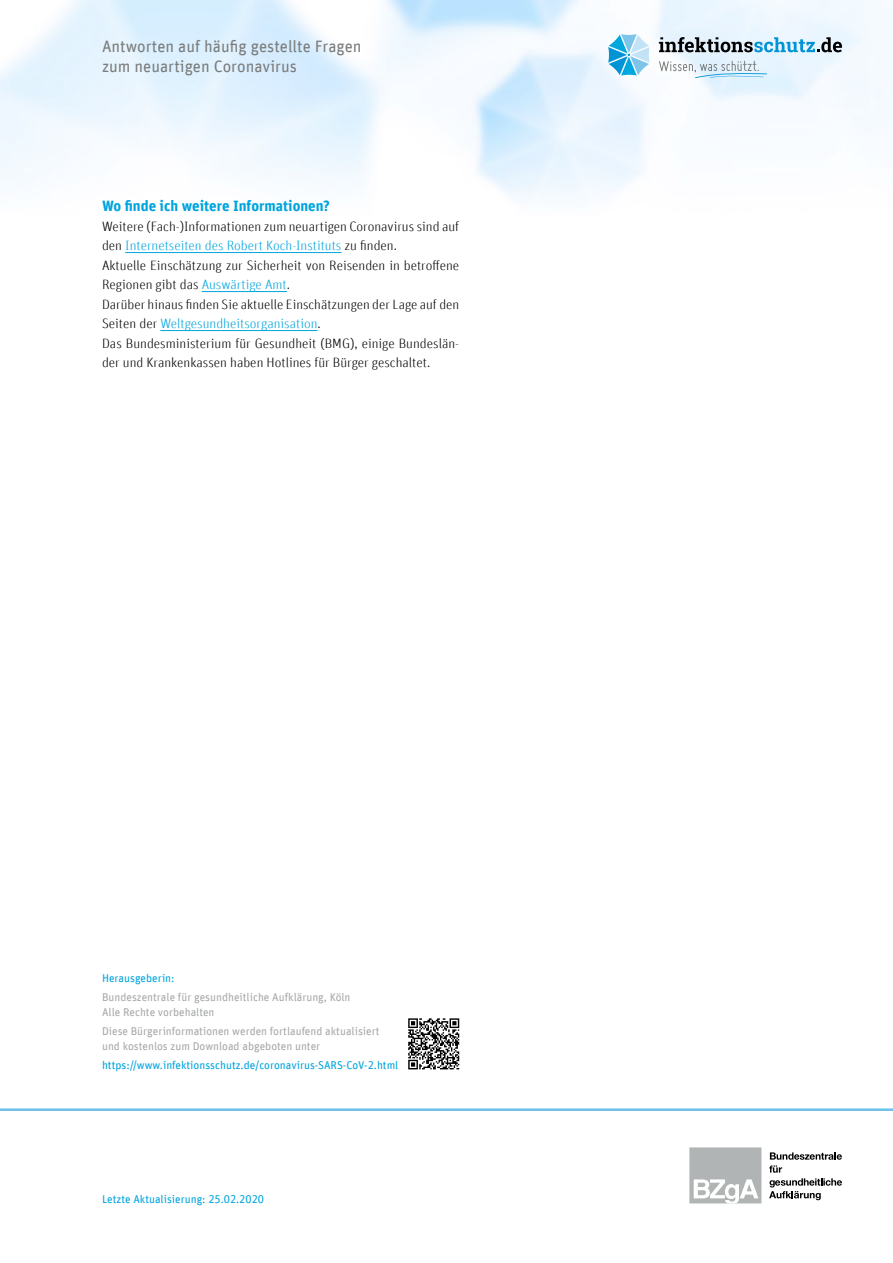
<style>
.page{position:relative;width:893px;height:1263px;background:#fff}
.page>*{position:absolute;margin:0;border:0;box-sizing:border-box;transform-origin:0 0}
.t1{font:16.5px/19.5px "Unit Offc Pro";color:#7b7d7c}
.h3-nummeriert-Ebene_1{font:700 15px "Unit Offc Pro";color:#00a5de}
.t2{font:300 13.5px/19.5px "Unit Offc Pro";color:#000}
.p-Herausgeber{font:11.25px/14.7px "Unit Offc Pro";color:#a7a9a9}
.p-Herausgeber-2{font:11.25px "Unit Offc Pro";color:#00a5de}
.s1{color:#00a5de}
</style>
<div class="page">
<hr style="left:0;top:1108px;width:893px;height:3px;background:#6fc2eb">
<svg style="left:659px;top:37px;width:183px;height:15px;background:#8aa5b3"></svg>
<svg style="left:659px;top:61px;width:108px;height:17px"></svg>
<svg style="left:608px;top:34px;width:42px;height:42px"></svg>
<svg style="left:769px;top:1152px;width:73px;height:48px"></svg>
<div style="left:689px;top:1147px;width:72px;height:56px;background:#b1b4b4"></div>
<svg style="left:694px;top:1179px;width:64px;height:24px"></svg>
<hr style="left:125px;top:252px;width:216px;height:1px;background:#00a5de">
<hr style="left:202px;top:291px;width:85px;height:1px;background:#00a5de">
<hr style="left:160px;top:330px;width:158px;height:1px;background:#00a5de">
<svg style="left:408px;top:1018px;width:51px;height:51px"></svg>
<p class="t1" style="left:102px;top:36px;width:261px">Antworten auf häufig gestellte Fragen zum neuartigen Coronavirus</p>
<h2 class="h3-nummeriert-Ebene_1" style="left:102px;top:195px;width:229px">Wo finde ich weitere Informationen?</h2>
<p class="t2" style="left:102px;top:216px;width:359px">Weitere (Fach-)Informationen zum neuartigen Coronavirus sind auf den <span class="s1">Internetseiten des Robert Koch-Instituts</span> zu finden.</p>
<p class="t2" style="left:102px;top:255px;width:359px">Aktuelle Einschätzung zur Sicherheit von Reisenden in betroffene<br>Regionen gibt das <span class="s1">Auswärtige Amt</span>.</p>
<p class="t2" style="left:102px;top:294px;width:359px">Darüber hinaus finden Sie aktuelle Einschätzungen der Lage auf den<br>Seiten der <span class="s1">Weltgesundheitsorganisation</span>.</p>
<p class="t2" style="left:102px;top:333px;width:359px">Das Bundesministerium für Gesundheit (BMG), einige Bundeslän&shy;der und Krankenkassen haben Hotlines für Bürger geschaltet.</p>
<p class="p-Herausgeber-2" style="left:102px;top:970px;width:74px">Herausgeberin:</p>
<p class="p-Herausgeber" style="left:102px;top:989px;width:250px">Bundeszentrale für gesundheitliche Aufklärung, Köln<br>Alle Rechte vorbehalten</p>
<p class="p-Herausgeber" style="left:102px;top:1023px;width:279px">Diese Bürgerinformationen werden fortlaufend aktualisiert und kostenlos zum Download abgeboten unter</p>
<p class="p-Herausgeber-2" style="left:102px;top:1058px;width:298px">https://www.infektionsschutz.de/coronavirus-SARS-CoV-2.html</p>
<p class="p-Herausgeber-2" style="left:102px;top:1192px;width:164px">Letzte Aktualisierung: 25.02.2020</p>
</div>
